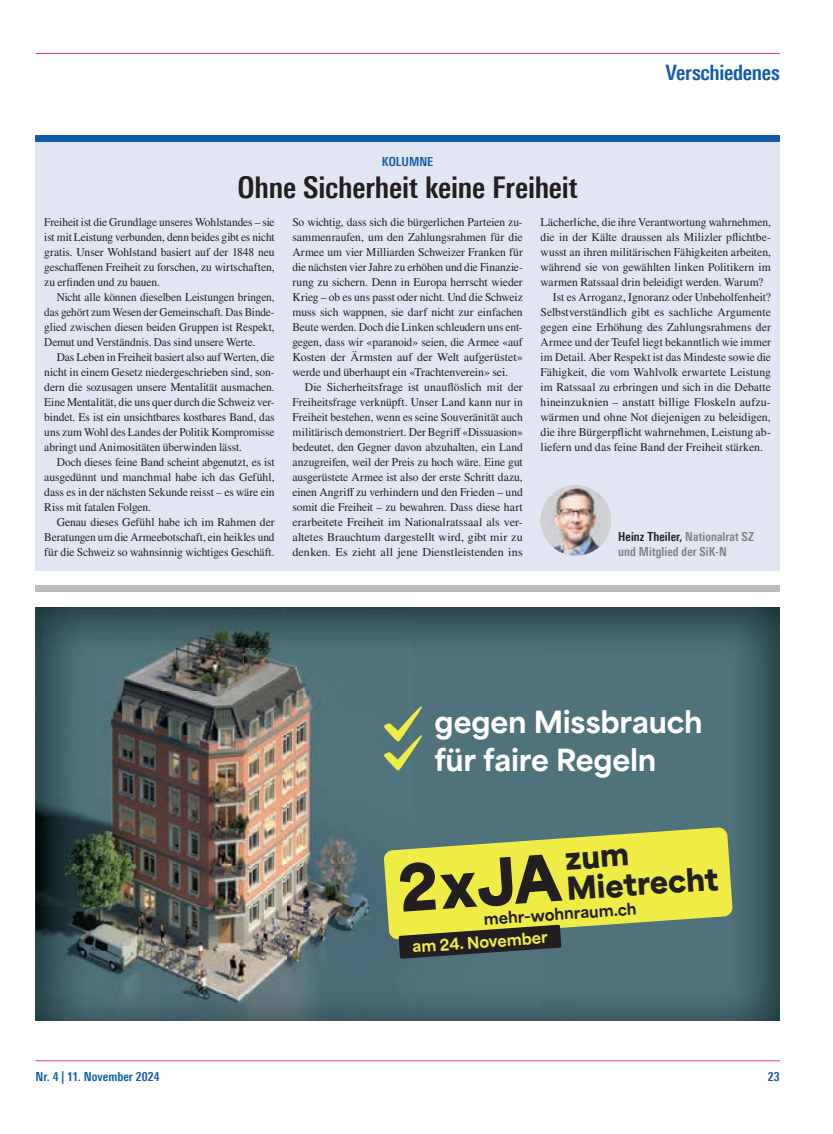
<style>
.page{position:relative;width:833px;height:1134px;background:#fff}
.page>*{position:absolute;margin:0;border:0;box-sizing:border-box;transform-origin:0 0}
.t1{font:900 60.5px "Area Normal";color:#231f20}
.t2{font:700 30px "Linotype Univers 620 Cn";letter-spacing:-.005em;color:#231f20}
.t3{font:900 29.62px/30.5px "Area Normal";color:#231f20}
.t4{font:800 28.62px/37.6px "Area Normal";letter-spacing:-.005em;color:#fff}
.t5{font:700 21.25px "Linotype Univers 620 Cn";letter-spacing:-.015em;color:#135cab}
.t6{font:800 15.12px "Area Normal";color:#231f20}
.t7{font:800 15.12px "Area Normal";color:#f0ec46}
.t8{font:700 12.5px/15px "Linotype Univers 620 Cn";letter-spacing:.005em;color:#808285}
.t9{font:700 12.5px "Linotype Univers 620 Cn";color:#135cab}
.t10{font:11.88px/15px "Times LT Pro";color:#231f20;text-align:justify}
.t11{font:11.88px/15px "Times LT Pro";color:#231f20;text-align:justify;scale:.96 1}
.t12{font:11.88px/15px "Times LT Pro";color:#231f20;text-align:justify;scale:.95 1}
.s1{color:#231f20}
</style>
<div class="page">
<hr style="left:35px;top:1060px;width:745px;height:1px;background:#ed3896">
<hr style="left:35px;top:53px;width:745px;height:1px;background:#ed3896">
<div style="left:35px;top:136px;width:745px;height:435px;background:#e2e6f3"></div>
<div style="left:35px;top:585px;width:745px;height:6px;background:#bcbdc0"></div>
<div style="left:35px;top:136px;width:745px;height:6px;background:#135cab"></div>
<img style="left:540px;top:485px;width:71px;height:71px;border-radius:35px">
<img style="left:35px;top:607px;width:745px;height:414px">
<svg style="left:383px;top:706px;width:39px;height:65px;background:#78906e"></svg>
<svg style="left:384px;top:827px;width:348px;height:112px;background:#cfd350"></svg>
<svg style="left:398px;top:925px;width:163px;height:34px;background:#4a4d35"></svg>
<h3 class="t5" style="left:665px;top:60px;width:116px">Verschiedenes</h3>
<p class="t9" style="left:382px;top:154px;width:53px">KOLUMNE</p>
<h2 class="t2" style="left:237px;top:170px;width:342px">Ohne Sicherheit keine Freiheit</h2>
<p class="t11" style="left:44px;top:214px;width:241px">Freiheit ist die Grundlage unseres Wohlstandes – sie ist mit Leistung verbunden, denn beides gibt es nicht gratis. Unser Wohlstand basiert auf der 1848 neu geschaffenen Freiheit zu forschen, zu wirtschaften, zu erfinden und zu bauen.</p>
<p class="t12" style="left:44px;top:289px;width:244px;text-indent:12px">Nicht alle können dieselben Leistungen bringen, das gehört zum Wesen der Gemeinschaft. Das Binde&shy;glied zwischen diesen beiden Gruppen ist Respekt, Demut und Verständnis. Das sind unsere Werte.</p>
<p class="t11" style="left:44px;top:349px;width:241px;text-indent:12px">Das Leben in Freiheit basiert also auf Werten, die nicht in einem Gesetz niedergeschrieben sind, son&shy;dern die sozusagen unsere Mentalität ausmachen.<br>Eine Mentalität, die uns quer durch die Schweiz ver&shy;bindet. Es ist ein unsichtbares kostbares Band, das uns zum Wohl des Landes der Politik Kompromisse abringt und Animositäten überwinden lässt.</p>
<p class="t10" style="left:44px;top:454px;width:232px;text-indent:12px">Doch dieses feine Band scheint abgenutzt, es ist ausgedünnt und manchmal habe ich das Gefühl, dass es in der nächsten Sekunde reisst – es wäre ein Riss mit fatalen Folgen.</p>
<p class="t10" style="left:44px;top:514px;width:232px;text-indent:12px">Genau dieses Gefühl habe ich im Rahmen der Beratungen um die Armeebotschaft, ein heikles und für die Schweiz so wahnsinnig wichtiges Geschäft.</p>
<p class="t10" style="left:540px;top:214px;width:232px">Lächerliche, die ihre Verantwortung wahrnehmen,</p>
<p class="t10" style="left:540px;top:229px;width:232px">die in der Kälte draussen als Milizler pflichtbe-</p>
<p class="t10" style="left:540px;top:244px;width:232px">wusst an ihren militärischen Fähigkeiten arbeiten,</p>
<p class="t10" style="left:540px;top:259px;width:232px">während sie von gewählten linken Politikern im</p>
<p class="t10" style="left:540px;top:274px;width:224px">warmen Ratssaal drin beleidigt werden. Warum?</p>
<p class="t10" style="left:553px;top:289px;width:219px">Ist es Arroganz, Ignoranz oder Unbeholfenheit?</p>
<p class="t10" style="left:540px;top:304px;width:232px">Selbstverständlich gibt es sachliche Argumente</p>
<p class="t10" style="left:540px;top:319px;width:232px">gegen eine Erhöhung des Zahlungsrahmens der</p>
<p class="t10" style="left:540px;top:334px;width:232px">Armee und der Teufel liegt bekanntlich wie immer</p>
<p class="t11" style="left:540px;top:349px;width:241px">im Detail. Aber Respekt ist das Mindeste sowie die</p>
<p class="t10" style="left:540px;top:364px;width:232px">Fähigkeit, die vom Wahlvolk erwartete Leistung</p>
<p class="t10" style="left:540px;top:379px;width:232px">im Ratssaal zu erbringen und sich in die Debatte</p>
<p class="t10" style="left:540px;top:394px;width:232px">hineinzuknien – anstatt billige Floskeln aufzu-</p>
<p class="t10" style="left:540px;top:409px;width:232px">wärmen und ohne Not diejenigen zu beleidigen,</p>
<p class="t10" style="left:540px;top:424px;width:232px">die ihre Bürgerpflicht wahrnehmen, Leistung ab-</p>
<p class="t10" style="left:540px;top:439px;width:224px">liefern und das feine Band der Freiheit stärken.</p>
<p class="t10" style="left:292px;top:214px;width:232px">So wichtig, dass sich die bürgerlichen Parteien zu&shy;sammenraufen, um den Zahlungsrahmen für die Armee um vier Milliarden Schweizer Franken für die nächsten vier Jahre zu erhöhen und die Finanzie&shy;rung zu sichern. Denn in Europa herrscht wieder Krieg – ob es uns passt oder nicht. Und die Schweiz muss sich wappnen, sie darf nicht zur einfachen Beute werden. Doch die Linken schleudern uns ent&shy;gegen, dass wir «paranoid» seien, die Armee «auf Kosten der Ärmsten auf der Welt aufgerüstet» werde und überhaupt ein «Trachtenverein» sei.</p>
<p class="t10" style="left:292px;top:379px;width:232px;text-indent:12px">Die Sicherheitsfrage ist unauflöslich mit der Freiheitsfrage verknüpft. Unser Land kann nur in Freiheit bestehen, wenn es seine Souveränität auch militärisch demonstriert. Der Begriff «Dissuasion» bedeutet, den Gegner davon abzuhalten, ein Land anzugreifen, weil der Preis zu hoch wäre. Eine gut ausgerüstete Armee ist also der erste Schritt dazu, einen Angriff zu verhindern und den Frieden – und somit die Freiheit – zu bewahren. Dass diese hart erarbeitete Freiheit im Nationalratssaal als ver&shy;altetes Brauchtum dargestellt wird, gibt mir zu denken. Es zieht all jene Dienstleistenden ins</p>
<p class="t8" style="left:618px;top:529px;width:137px"><span class="s1">Heinz Theiler,</span> Nationalrat SZ und Mitglied der SiK-N</p>
<h3 class="t4" style="left:434px;top:701px;width:269px">gegen Missbrauch für faire Regeln</h3>
<h1 class="t1" style="left:395px;top:833px;width:164px;rotate:-4deg">2xJA</h1>
<h3 class="t3" style="left:563px;top:840px;width:154px;rotate:-4deg">zum<br>Mietrecht</h3>
<p class="t6" style="left:483px;top:906px;width:155px;rotate:-4deg">mehr-wohnraum.ch</p>
<p class="t7" style="left:411px;top:933px;width:137px;rotate:-4deg">am 24. November</p>
<p class="t9" style="left:35px;top:1069px;width:126px">Nr. 4 | 11. November 2024</p>
<p class="t9" style="left:768px;top:1069px;width:13px">23</p>
</div>
